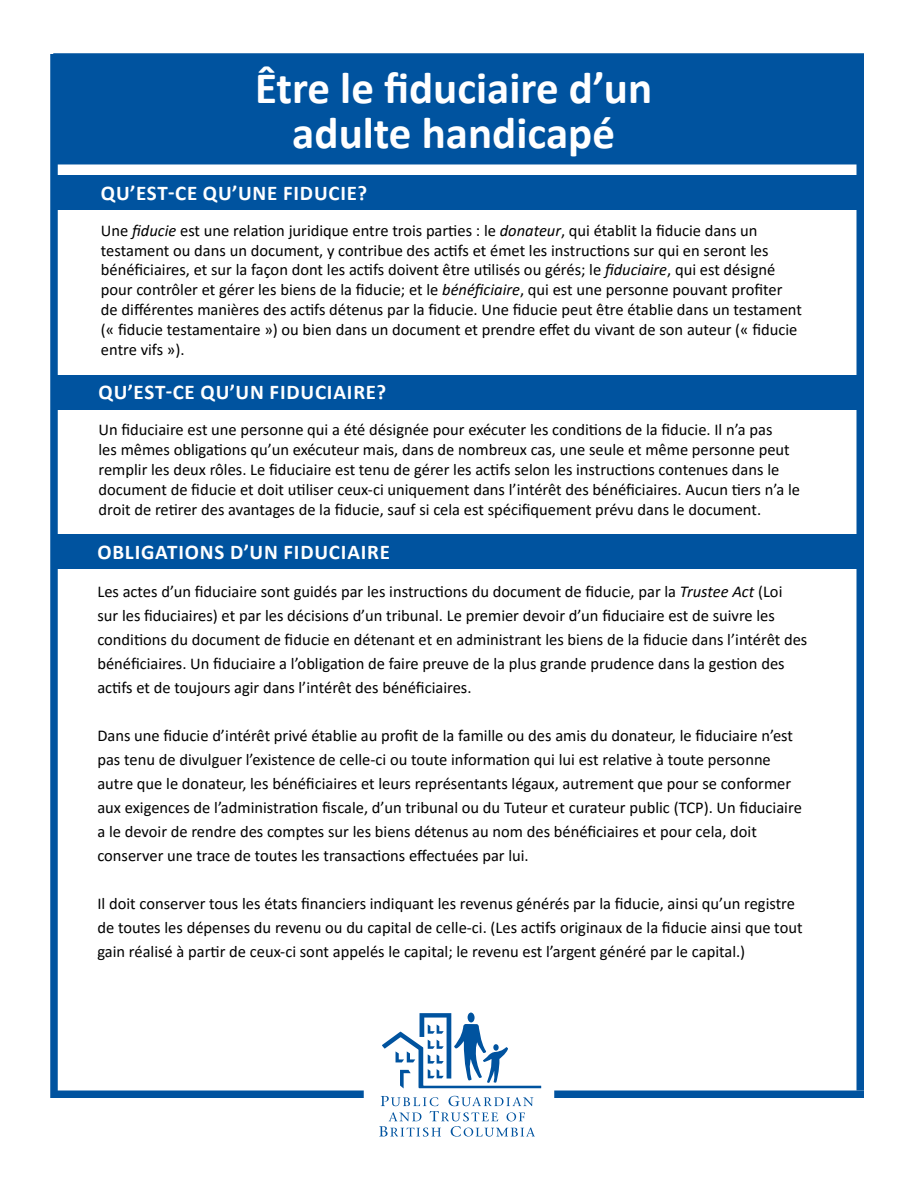
<style>
.page{position:relative;width:918px;height:1188px;background:#fff}
.page>*{position:absolute;margin:0;border:0;box-sizing:border-box;transform-origin:0 0}
.t1{font:700 45px/45px "Calibri";color:#fff;text-align:center}
.t2{font:700 21px "Calibri";letter-spacing:.04em;color:#fff}
.t3{font:16.5px/24px "Calibri";color:#000}
.s1{font-style:italic}
</style>
<div class="page">
<div style="left:57px;top:176px;width:803px;height:34px;background:#00539f"></div>
<div style="left:53px;top:53px;width:811px;height:111px;background:#00539f;border:2px solid #00539f"></div>
<div style="left:50px;top:54px;width:8px;height:1044px;background:#00539f"></div>
<div style="left:856px;top:54px;width:8px;height:1036px;background:#00539f"></div>
<div style="left:554px;top:1090px;width:310px;height:8px;background:#00539f"></div>
<div style="left:54px;top:1090px;width:310px;height:8px;background:#00539f"></div>
<svg style="left:382px;top:1013px;width:159px;height:75px"></svg>
<svg style="left:379px;top:1096px;width:156px;height:41px"></svg>
<div style="left:57px;top:375px;width:799px;height:35px;background:#00539f"></div>
<div style="left:57px;top:535px;width:799px;height:34px;background:#00539f"></div>
<h1 class="t1" style="left:255px;top:64px;width:399px">Être le fiduciaire d’un adulte handicapé</h1>
<p class="t2" style="left:101px;top:178px;width:268px">QU’EST-CE QU’UNE FIDUCIE?</p>
<p class="t3" style="left:101px;top:220px;width:703px;line-height:19.8px">Une <span class="s1">fiducie</span> est une relation juridique entre trois parties : le <span class="s1">donateur</span>, qui établit la fiducie dans un testament ou dans un document, y contribue des actifs et émet les instructions sur qui en seront les bénéficiaires, et sur la façon dont les actifs doivent être utilisés ou gérés; le <span class="s1">fiduciaire</span>, qui est désigné pour contrôler et gérer les biens de la fiducie; et le <span class="s1">bénéficiaire</span>, qui est une personne pouvant profiter de différentes manières des actifs détenus par la fiducie. Une fiducie peut être établie dans un testament (« fiducie testamentaire ») ou bien dans un document et prendre effet du vivant de son auteur (« fiducie entre vifs »).</p>
<p class="t2" style="left:98px;top:377px;width:289px">QU’EST-CE QU’UN FIDUCIAIRE?</p>
<p class="t3" style="left:99px;top:420px;width:703px;line-height:19.8px">Un fiduciaire est une personne qui a été désignée pour exécuter les conditions de la fiducie. Il n’a pas<br>les mêmes obligations qu’un exécuteur mais, dans de nombreux cas, une seule et même personne peut remplir les deux rôles. Le fiduciaire est tenu de gérer les actifs selon les instructions contenues dans le document de fiducie et doit utiliser ceux-ci uniquement dans l’intérêt des bénéficiaires. Aucun tiers n’a le droit de retirer des avantages de la fiducie, sauf si cela est spécifiquement prévu dans le document.</p>
<p class="t2" style="left:97px;top:537px;width:294px">OBLIGATIONS D’UN FIDUCIAIRE</p>
<p class="t3" style="left:97px;top:579px;width:711px">Les actes d’un fiduciaire sont guidés par les instructions du document de fiducie, par la <span class="s1">Trustee Act</span> (Loi sur les fiduciaires) et par les décisions d’un tribunal. Le premier devoir d’un fiduciaire est de suivre les conditions du document de fiducie en détenant et en administrant les biens de la fiducie dans l’intérêt des bénéficiaires. Un fiduciaire a l’obligation de faire preuve de la plus grande prudence dans la gestion des actifs et de toujours agir dans l’intérêt des bénéficiaires.</p>
<p class="t3" style="left:97px;top:723px;width:706px">Dans une fiducie d’intérêt privé établie au profit de la famille ou des amis du donateur, le fiduciaire n’est pas tenu de divulguer l’existence de celle-ci ou toute information qui lui est relative à toute personne autre que le donateur, les bénéficiaires et leurs représentants légaux, autrement que pour se conformer aux exigences de l’administration fiscale, d’un tribunal ou du Tuteur et curateur public (TCP). Un fiduciaire a le devoir de rendre des comptes sur les biens détenus au nom des bénéficiaires et pour cela, doit conserver une trace de toutes les transactions effectuées par lui.</p>
<p class="t3" style="left:97px;top:891px;width:707px">Il doit conserver tous les états financiers indiquant les revenus générés par la fiducie, ainsi qu’un registre de toutes les dépenses du revenu ou du capital de celle-ci. (Les actifs originaux de la fiducie ainsi que tout gain réalisé à partir de ceux-ci sont appelés le capital; le revenu est l’argent généré par le capital.)</p>
</div>
